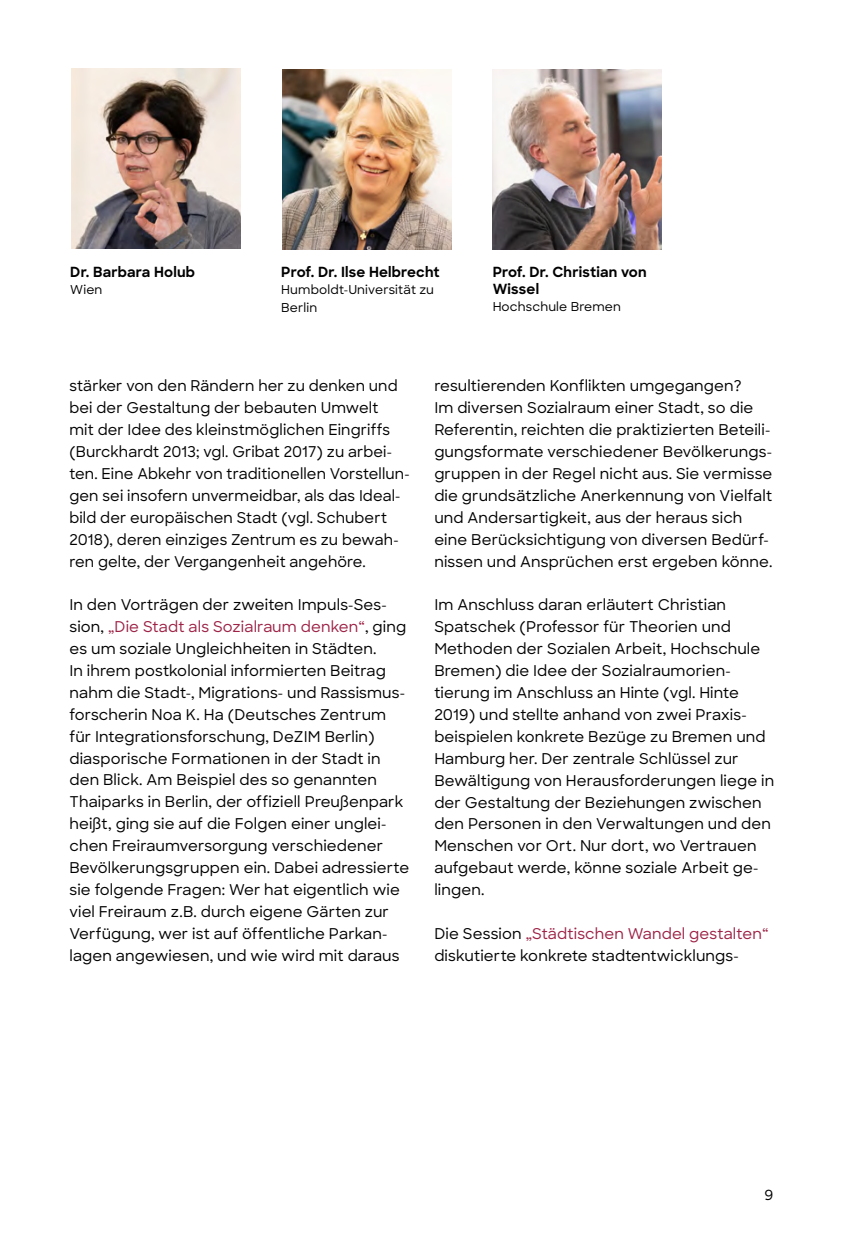
<style>
.page{position:relative;width:844px;height:1241px;background:#fff}
.page>*{position:absolute;margin:0;border:0;box-sizing:border-box;transform-origin:0 0}
.t1{font:500 14.88px/21.9px "Sharp Sans";letter-spacing:.01em;color:#000}
.t2{font:700 14px/16.8px "Sharp Sans";letter-spacing:.015em;color:#000}
.t3{font:500 14px "Sharp Sans";color:#000}
.t4{font:500 12.25px/17.5px "Sharp Sans";letter-spacing:.015em;color:#000}
.s1{color:#9d2246}
</style>
<div class="page">
<img style="left:71px;top:69px;width:169px;height:180px">
<img style="left:282px;top:69px;width:169px;height:180px">
<img style="left:492px;top:69px;width:169px;height:180px">
<p class="t2" style="left:70px;top:263px;width:126px">Dr. Barbara Holub</p>
<p class="t4" style="left:70px;top:280px;width:34px">Wien</p>
<p class="t2" style="left:281px;top:263px;width:160px">Prof. Dr. Ilse Helbrecht</p>
<p class="t4" style="left:281px;top:280px;width:154px">Humboldt-Universität zu<br>Berlin</p>
<p class="t2" style="left:492px;top:263px;width:155px">Prof. Dr. Christian von<br>Wissel</p>
<p class="t4" style="left:492px;top:297px;width:130px">Hochschule Bremen</p>
<p class="t1" style="left:69px;top:374px;width:341px">stärker von den Rändern her zu denken und bei der Gestaltung der bebauten Umwelt<br>mit der Idee des kleinstmöglichen Eingriffs (Burckhardt 2013; vgl. Gribat 2017) zu arbei&shy;ten. Eine Abkehr von traditionellen Vorstellun&shy;gen sei insofern unvermeidbar, als das Ideal&shy;bild der europäischen Stadt (vgl. Schubert 2018), deren einziges Zentrum es zu bewah&shy;ren gelte, der Vergangenheit angehöre.</p>
<p class="t1" style="left:69px;top:593px;width:341px">In den Vorträgen der zweiten Impuls-Ses&shy;sion, <span class="s1">„Die Stadt als Sozialraum denken“</span>, ging es um soziale Ungleichheiten in Städten.<br>In ihrem postkolonial informierten Beitrag nahm die Stadt-, Migrations- und Rassismus&shy;forscherin Noa K. Ha (Deutsches Zentrum für Integrationsforschung, DeZIM Berlin) diasporische Formationen in der Stadt in den Blick. Am Beispiel des so genannten Thaiparks in Berlin, der offiziell Preußenpark heißt, ging sie auf die Folgen einer unglei&shy;chen Freiraumversorgung verschiedener Bevölkerungsgruppen ein. Dabei adressierte sie folgende Fragen: Wer hat eigentlich wie viel Freiraum z.B. durch eigene Gärten zur Verfügung, wer ist auf öffentliche Parkan&shy;lagen angewiesen, und wie wird mit daraus</p>
<p class="t1" style="left:434px;top:374px;width:339px">resultierenden Konflikten umgegangen?<br>Im diversen Sozialraum einer Stadt, so die Referentin, reichten die praktizierten Beteili&shy;gungsformate verschiedener Bevölkerungs&shy;gruppen in der Regel nicht aus. Sie vermisse die grundsätzliche Anerkennung von Vielfalt und Andersartigkeit, aus der heraus sich eine Berücksichtigung von diversen Bedürf&shy;nissen und Ansprüchen erst ergeben könne.</p>
<p class="t1" style="left:434px;top:593px;width:341px">Im Anschluss daran erläutert Christian Spatschek (Professor für Theorien und Methoden der Sozialen Arbeit, Hochschule Bremen) die Idee der Sozialraumorien&shy;tierung im Anschluss an Hinte (vgl. Hinte 2019) und stellte anhand von zwei Praxis&shy;beispielen konkrete Bezüge zu Bremen und Hamburg her. Der zentrale Schlüssel zur Bewältigung von Herausforderungen liege in der Gestaltung der Beziehungen zwischen den Personen in den Verwaltungen und den Menschen vor Ort. Nur dort, wo Vertrauen aufgebaut werde, könne soziale Arbeit ge&shy;lingen.</p>
<p class="t1" style="left:434px;top:921px;width:335px">Die Session <span class="s1">„Städtischen Wandel gestalten“ </span>diskutierte konkrete stadtentwicklungs-</p>
<p class="t3" style="left:764px;top:1184px;width:10px">9</p>
</div>
